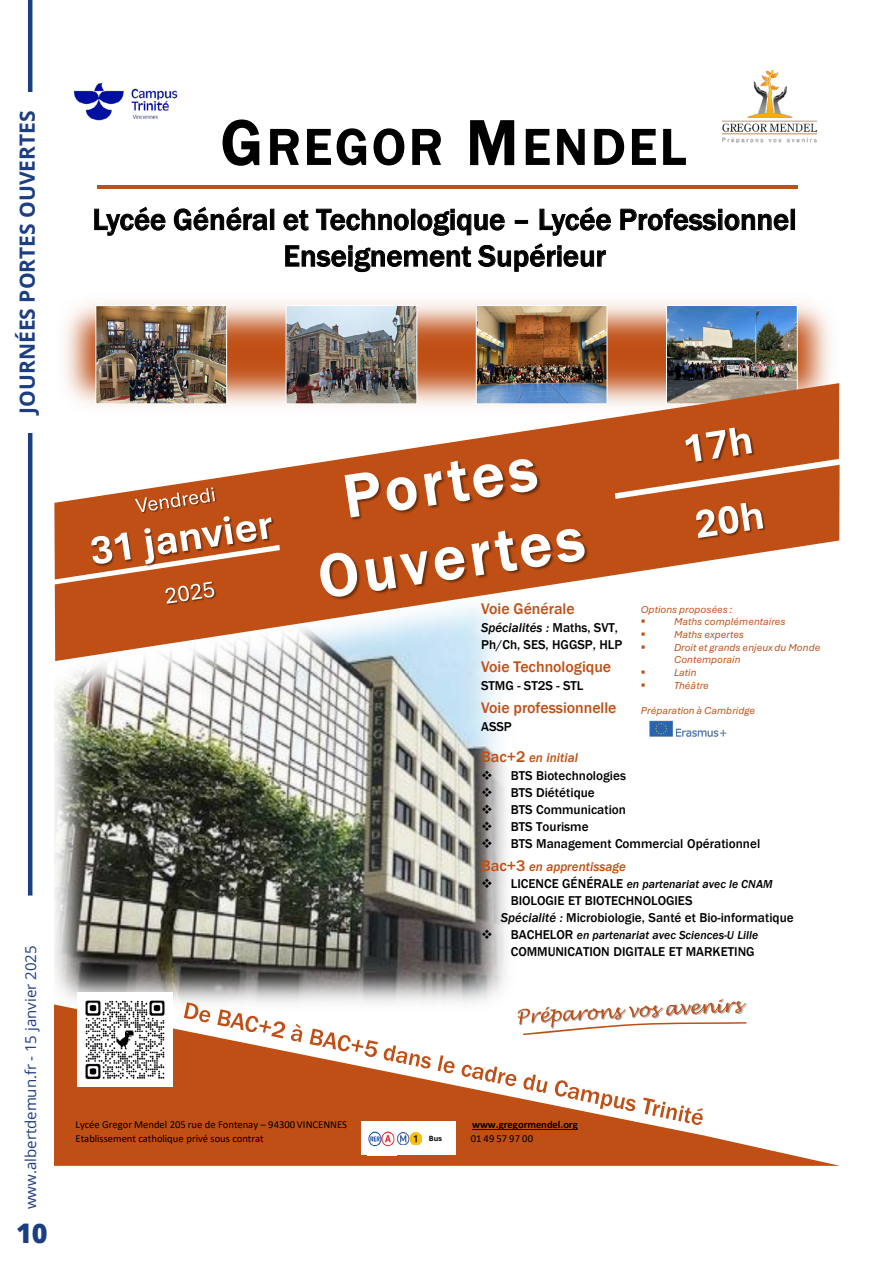
<style>
.page{position:relative;width:893px;height:1263px;background:#fff}
.page>*{position:absolute;margin:0;border:0;box-sizing:border-box;transform-origin:0 0}
.t1{font:500 51.75px "Franklin Gothic";letter-spacing:.07em;color:#000}
.t2{font:500 30.6px/36.6px "Franklin Gothic";color:#000;text-align:center}
.t3{font:800 27px "Open Sans";color:#1c3e83}
.t4{font:700 21px "Open Sans";color:#1c3e83}
.t5{font:500 15.9px "Franklin Gothic";letter-spacing:-.005em;color:#c04f15}
.t6{font:15px "Open Sans";color:#1c3e83}
.t7{font:500 13.2px/17px "Franklin Gothic";color:#000}
.t8{font:italic 500 13.2px "Franklin Gothic";letter-spacing:.005em;color:#c04f15}
.t9{font:italic 500 11.85px "Franklin Gothic";color:#000}
.t10{font:italic 10.65px/12.8px "Aptos";color:#c04f15}
.t11{font:10.65px "Calibri";letter-spacing:-.005em;color:#000}
.t12{font:700 10.65px "Calibri";color:#000}
.t13{font:10.65px "Wingdings";color:#c04f15}
.t14{font:700 7.95px "Aptos";color:#000}
.s1{font-size:64.65px}
.s2{font-style:italic}
.s3{font-style:normal;font-size:15.9px}
.s4{font-size:15.9px;color:#c04f15}
.s5{font-style:italic;color:#c04f15}
.s6{font-style:normal;font-size:13.2px}
</style>
<div class="page">
<hr style="left:28px;top:0;width:4px;height:895px;background:#1c3e83">
<div style="left:1px;top:92px;width:52px;height:341px;background:#fff"></div>
<img style="left:64px;top:302px;width:776px;height:114px">
<img style="left:668px;top:307px;width:128px;height:76px">
<div style="left:666px;top:305px;width:132px;height:99px;border:1px solid #fff"></div>
<img style="left:288px;top:307px;width:127px;height:76px">
<div style="left:286px;top:305px;width:131px;height:99px;border:1px solid #fff"></div>
<img style="left:478px;top:307px;width:127px;height:76px">
<div style="left:476px;top:305px;width:131px;height:99px;border:1px solid #fff"></div>
<img style="left:97px;top:307px;width:128px;height:76px">
<div style="left:95px;top:305px;width:132px;height:99px;border:1px solid #fff"></div>
<img style="left:54px;top:579px;width:453px;height:424px">
<svg style="left:55px;top:465px;width:785px;height:196px"></svg>
<svg style="left:54px;top:383px;width:785px;height:196px"></svg>
<svg style="left:272px;top:426px;width:350px;height:46px;fill:#c04f15"></svg>
<img style="left:296px;top:402px;width:298px;height:70px">
<svg style="left:345px;top:458px;width:193px;height:14px;background:#c76939"></svg>
<img style="left:271px;top:472px;width:371px;height:189px">
<svg style="left:320px;top:528px;width:265px;height:69px"></svg>
<svg style="left:54px;top:1004px;width:786px;height:162px;fill:#c04f15"></svg>
<img style="left:120px;top:472px;width:115px;height:9px">
<img style="left:59px;top:481px;width:250px;height:128px">
<svg style="left:91px;top:487px;width:181px;height:77px"></svg>
<div style="left:147px;top:564px;width:89px;height:65px;background:#c04f15"></div>
<svg style="left:165px;top:582px;width:49px;height:22px"></svg>
<img style="left:652px;top:397px;width:137px;height:110px">
<svg style="left:685px;top:428px;width:67px;height:33px"></svg>
<img style="left:663px;top:479px;width:91px;height:103px">
<img style="left:686px;top:476px;width:90px;height:103px">
<img style="left:708px;top:472px;width:93px;height:103px">
<svg style="left:696px;top:503px;width:67px;height:35px"></svg>
<img style="left:74px;top:82px;width:104px;height:39px">
<img style="left:723px;top:70px;width:94px;height:73px">
<svg style="left:184px;top:1002px;width:519px;height:123px"></svg>
<img style="left:649px;top:720px;width:78px;height:17px">
<img style="left:504px;top:988px;width:251px;height:54px">
<svg style="left:518px;top:998px;width:228px;height:37px"></svg>
<hr style="left:472px;top:1129px;width:106px;height:1px;background:#000">
<div style="left:360px;top:1121px;width:95px;height:34px;background:#fff"></div>
<img style="left:368px;top:1131px;width:27px;height:16px">
<img style="left:397px;top:1132px;width:24px;height:12px">
<img style="left:77px;top:992px;width:95px;height:95px">
<hr style="left:97px;top:185px;width:700px;height:3px;background:#c04f15">
<h3 class="t4" style="left:12px;top:414px;width:305px;rotate:-90deg">JOURNÉES PORTES OUVERTES</h3>
<h1 class="t1" style="left:221px;top:115px;width:466px"><span class="s1">G</span>REGOR <span class="s1">M</span>ENDEL</h1>
<h2 class="t2" style="left:92px;top:201px;width:706px">Lycée Général et Technologique – Lycée Professionnel<br>Enseignement Supérieur</h2>
<p class="t6" style="left:20px;top:1209px;width:265px;rotate:-90deg">www.albertdemun.fr - 15 janvier 2025</p>
<h3 class="t3" style="left:16px;top:1212px;width:33px">10</h3>
<p class="t5" style="left:481px;top:599px;width:95px">Voie Générale</p>
<p class="t7" style="left:481px;top:619px;width:143px"><span class="s2">Spécialités :</span> Maths, SVT,<br>Ph/Ch, SES, HGGSP, HLP</p>
<p class="t5" style="left:481px;top:657px;width:132px">Voie Technologique</p>
<p class="t7" style="left:481px;top:677px;width:104px">STMG - ST2S - STL</p>
<p class="t5" style="left:481px;top:698px;width:137px">Voie professionnelle</p>
<p class="t7" style="left:481px;top:718px;width:32px">ASSP</p>
<p class="t8" style="left:481px;top:749px;width:98px"><span class="s3">Bac+2</span> en initial</p>
<p class="t7" style="left:481px;top:767px;width:146px">❖ BTS Biotechnologies</p>
<p class="t7" style="left:481px;top:784px;width:115px">❖ BTS Diététique</p>
<p class="t7" style="left:481px;top:801px;width:146px">❖ BTS Communication</p>
<p class="t7" style="left:481px;top:818px;width:109px">❖ BTS Tourisme</p>
<p class="t7" style="left:481px;top:832px;width:281px;line-height:22.8px">❖ BTS Management Commercial Opérationnel<br><span class="s4">Bac+3</span> <span class="s5">en apprentissage</span></p>
<p class="t9" style="left:481px;top:877px;width:293px">❖ <span class="s6">LICENCE GÉNÉRALE</span> en partenariat avec le CNAM</p>
<p class="t7" style="left:501px;top:893px;width:294px;text-indent:10px">BIOLOGIE ET BIOTECHNOLOGIES<br><span class="s2">Spécialité :</span> Microbiologie, Santé et Bio-informatique</p>
<p class="t9" style="left:481px;top:928px;width:279px">❖ <span class="s6">BACHELOR</span> en partenariat avec Sciences-U Lille</p>
<p class="t7" style="left:511px;top:943px;width:245px">COMMUNICATION DIGITALE ET MARKETING</p>
<p class="t10" style="left:641px;top:602px;width:93px">Options proposées :</p>
<p class="t13" style="left:641px;top:616px;width:6px">▪</p>
<p class="t10" style="left:674px;top:615px;width:113px">Maths complémentaires</p>
<p class="t13" style="left:641px;top:628px;width:6px">▪</p>
<p class="t10" style="left:674px;top:628px;width:72px">Maths expertes</p>
<p class="t13" style="left:641px;top:641px;width:6px">▪</p>
<p class="t10" style="left:674px;top:640px;width:148px">Droit et grands enjeux du Monde<br>Contemporain</p>
<p class="t13" style="left:641px;top:666px;width:6px">▪</p>
<p class="t10" style="left:674px;top:666px;width:24px">Latin</p>
<p class="t13" style="left:641px;top:679px;width:6px">▪</p>
<p class="t10" style="left:674px;top:678px;width:36px">Théâtre</p>
<p class="t10" style="left:641px;top:704px;width:116px">Préparation à Cambridge</p>
<p class="t11" style="left:76px;top:1117px;width:273px">Lycée Gregor Mendel 205 rue de Fontenay – 94300 VINCENNES</p>
<p class="t12" style="left:472px;top:1117px;width:107px">www.gregormendel.org</p>
<p class="t11" style="left:76px;top:1131px;width:190px">Etablissement catholique privé sous contrat</p>
<p class="t14" style="left:429px;top:1132px;width:15px">Bus</p>
<p class="t11" style="left:471px;top:1131px;width:64px">01 49 57 97 00</p>
</div>
